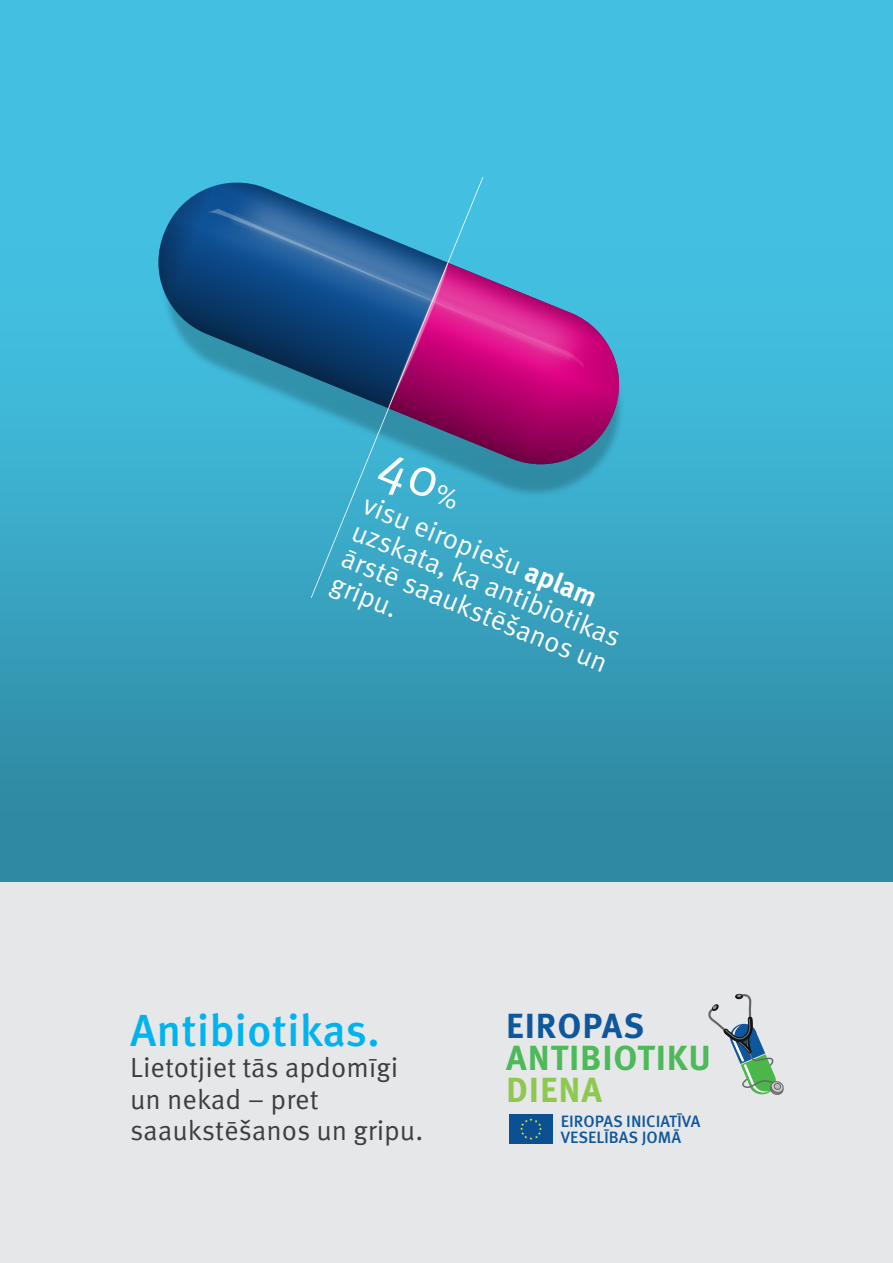
<style>
.page{position:relative;width:893px;height:1263px;background:#fff}
.page>*{position:absolute;margin:0;border:0;box-sizing:border-box;transform-origin:0 0}
.t1{font:500 44.85px "Meta Pro";color:#00b3ef}
.t2{font:700 34.88px "Meta Pro";letter-spacing:.025em;color:#4db959}
.t3{font:700 34.88px "Meta Pro";letter-spacing:.025em;color:#0f579c}
.t4{font:700 34.88px "Meta Pro";letter-spacing:.025em;color:#8fc851}
.t5{font:27.9px/28.4px "Meta Pro";color:#fff}
.t6{font:27.75px/31.6px "Meta Pro";color:#3e3e3f}
.t7{font:500 16.42px/16.4px "Meta Pro";color:#0f579c}
.s1{font-weight:700}
</style>
<div class="page">
<div style="left:0;top:0;width:893px;height:885px;background:#43c0e1"></div>
<div style="left:0;top:247px;width:893px;height:648px;background:linear-gradient(to bottom,#45c6e8,#2d839c)"></div>
<div style="left:0;top:882px;width:893px;height:381px;background:#e6e7e9"></div>
<svg style="left:148px;top:177px;width:481px;height:298px"></svg>
<svg style="left:483px;top:263px;width:146px;height:212px"></svg>
<svg style="left:158px;top:183px;width:461px;height:281px"></svg>
<img style="left:191px;top:200px;width:393px;height:196px">
<img style="left:222px;top:185px;width:374px;height:191px">
<svg style="left:311px;top:177px;width:172px;height:421px"></svg>
<svg style="left:708px;top:993px;width:76px;height:102px"></svg>
<div style="left:509px;top:1114px;width:43px;height:30px;background:#0a5093"></div>
<svg style="left:520px;top:1118px;width:22px;height:22px"></svg>
<svg style="left:373px;top:452px;width:87px;height:57px"></svg>
<p class="t5" style="left:369px;top:491px;width:289px;rotate:22deg">visu eiropiešu <span class="s1">aplam </span>uzskata, ka antibiotikas ārstē saaukstēšanos un gripu.</p>
<h1 class="t1" style="left:130px;top:1002px;width:251px">Antibiotikas.</h1>
<p class="t6" style="left:130px;top:1053px;width:295px">Lietotjiet tās apdomīgi un nekad – pret saaukstēšanos un gripu.</p>
<p class="t3" style="left:506px;top:1004px;width:139px">EIROPAS</p>
<p class="t2" style="left:506px;top:1036px;width:206px">ANTIBIOTIKU</p>
<p class="t4" style="left:506px;top:1068px;width:97px">DIENA</p>
<p class="t7" style="left:561px;top:1113px;width:141px">EIROPAS INICIATĪVA<br>VESELĪBAS JOMĀ</p>
</div>
